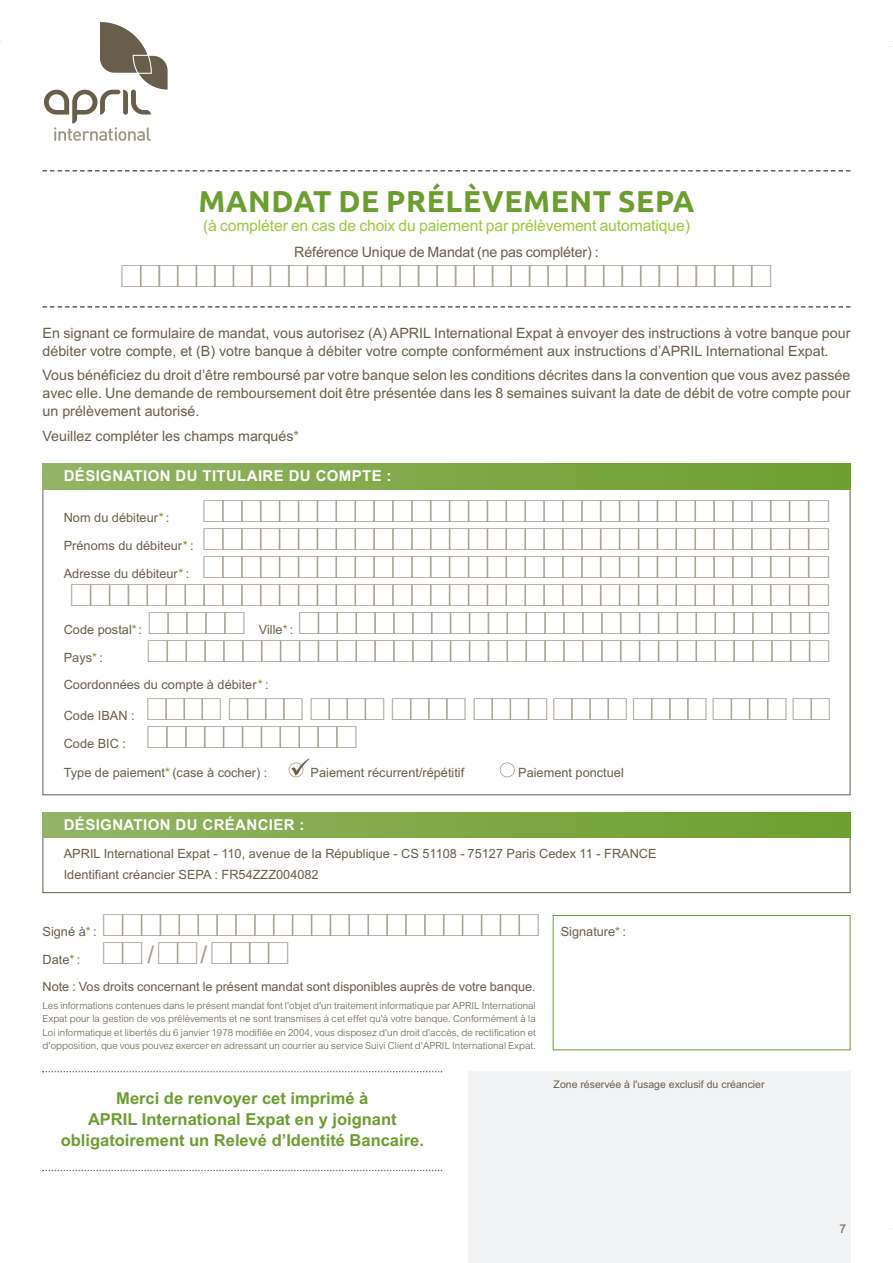
<style>
.page{position:relative;width:893px;height:1263px;background:#fff}
.page>*{position:absolute;margin:0;border:0;box-sizing:border-box;transform-origin:0 0}
.t1{font:700 30px "Ubuntu";letter-spacing:.02em;color:#6c9e2f}
.t2{font:24px "Arial";color:#a29988}
.t3{font:700 16.5px/21px "Arial";color:#6c9e2f;text-align:center}
.t4{font:15.75px "Arial";letter-spacing:-.01em;color:#99ca3b}
.t5{font:700 15px "Arial";letter-spacing:.025em;color:#fff}
.t6{font:14.25px/18px "Arial";color:#685e49}
.t7{font:12.75px/28px "Arial";color:#685e49}
.t8{font:12px "Arial";color:#685e49}
.t9{font:10.5px "Arial";color:#685e49}
.t10{font:300 9.75px/13.5px "Arial";color:#685e49;text-align:justify}
.s1{color:#6c9e2f}
</style>
<div class="page">
<div style="left:468px;top:1071px;width:382px;height:192px;background:#f2f3f4"></div>
<svg style="left:43px;top:170px;width:807px;height:2px"></svg>
<svg style="left:43px;top:306px;width:807px;height:2px"></svg>
<svg style="left:44px;top:22px;width:124px;height:119px"></svg>
<div style="left:43px;top:463px;width:807px;height:26px;background:linear-gradient(to right,#92b464,#6d9e2d)"></div>
<div style="left:289px;top:762px;width:14px;height:15px;border:2px solid #9d9684;border-radius:50%"></div>
<div style="left:500px;top:762px;width:15px;height:15px;border:2px solid #9d9684;border-radius:50%"></div>
<div style="left:43px;top:812px;width:807px;height:81px;border:1px solid #685e49"></div>
<div style="left:43px;top:812px;width:807px;height:26px;background:linear-gradient(to right,#92b464,#6d9e2d)"></div>
<svg style="left:43px;top:1071px;width:399px;height:1px"></svg>
<svg style="left:43px;top:1170px;width:399px;height:1px"></svg>
<div style="left:553px;top:915px;width:297px;height:135px;border:1px solid #6c9e2f"></div>
<svg style="left:291px;top:762px;width:13px;height:13px"></svg>
<h1 class="t1" style="left:198px;top:183px;width:498px">MANDAT DE PRÉLÈVEMENT SEPA</h1>
<p class="t4" style="left:203px;top:217px;width:488px">(à compléter en cas de choix du paiement par prélèvement automatique)</p>
<p class="t6" style="left:294px;top:243px;width:306px">Référence Unique de Mandat (ne pas compléter) :</p>
<p class="t6" style="left:43px;top:324px;width:809px">En signant ce formulaire de mandat, vous autorisez (A) APRIL International Expat à envoyer des instructions à votre banque pour débiter votre compte, et (B) votre banque à débiter votre compte conformément aux instructions d’APRIL International Expat.</p>
<p class="t6" style="left:43px;top:366px;width:809px;text-align:justify">Vous bénéficiez du droit d’être remboursé par votre banque selon les conditions décrites dans la convention que vous avez passée avec elle. Une demande de remboursement doit être présentée dans les 8 semaines suivant la date de débit de votre compte pour un prélèvement autorisé.</p>
<p class="t6" style="left:43px;top:427px;width:258px">Veuillez compléter les champs marqués<span class="s1">*</span></p>
<p class="t5" style="left:64px;top:467px;width:329px">DÉSIGNATION DU TITULAIRE DU COMPTE :</p>
<p class="t7" style="left:64px;top:504px;width:131px">Nom du débiteur<span class="s1">*</span> :<br>Prénoms du débiteur<span class="s1">*</span> :<br>Adresse du débiteur<span class="s1">*</span> :</p>
<p class="t7" style="left:64px;top:616px;width:80px">Code postal<span class="s1">*</span>:</p>
<p class="t7" style="left:259px;top:616px;width:36px">Ville<span class="s1">*</span> :</p>
<p class="t7" style="left:64px;top:645px;width:206px;line-height:26.5px">Pays<span class="s1">*</span> :<br>Coordonnées du compte à débiter<span class="s1">*</span> :</p>
<p class="t7" style="left:64px;top:701px;width:72px">Code IBAN :<br>Code BIC :</p>
<p class="t7" style="left:64px;top:759px;width:205px">Type de paiement<span class="s1">*</span> (case à cocher) :</p>
<p class="t7" style="left:311px;top:759px;width:155px">Paiement récurrent/répétitif</p>
<p class="t7" style="left:518px;top:759px;width:107px">Paiement ponctuel</p>
<p class="t5" style="left:64px;top:816px;width:242px">DÉSIGNATION DU CRÉANCIER :</p>
<p class="t7" style="left:64px;top:843px;width:594px;line-height:21px">APRIL International Expat - 110, avenue de la République - CS 51108 - 75127 Paris Cedex 11 - FRANCE<br>Identifiant créancier SEPA : FR54ZZZ004082</p>
<p class="t7" style="left:43px;top:918px;width:56px">Signé à<span class="s1">*</span> :</p>
<p class="t7" style="left:561px;top:918px;width:67px">Signature<span class="s1">*</span> :</p>
<p class="t7" style="left:43px;top:946px;width:39px">Date<span class="s1">*</span> :</p>
<h2 class="t2" style="left:147px;top:940px;width:8px">/</h2>
<h2 class="t2" style="left:201px;top:940px;width:8px">/</h2>
<p class="t7" style="left:43px;top:972px;width:495px">Note : Vos droits concernant le présent mandat sont disponibles auprès de votre banque.</p>
<p class="t10" style="left:43px;top:999px;width:495px">Les informations contenues dans le présent mandat font l'objet d'un traitement informatique par APRIL International Expat pour la gestion de vos prélèvements et ne sont transmises à cet effet qu'à votre banque. Conformément à la Loi informatique et libertés du 6 janvier 1978 modifiée en 2004, vous disposez d'un droit d'accès, de rectification et d'opposition, que vous pouvez exercer en adressant un courrier au service Suivi Client d'APRIL International Expat.</p>
<p class="t3" style="left:61px;top:1087px;width:365px">Merci de renvoyer cet imprimé à<br>APRIL International Expat en y joignant obligatoirement un Relevé d’Identité Bancaire.</p>
<p class="t9" style="left:554px;top:1078px;width:212px">Zone réservée à l'usage exclusif du créancier</p>
<p class="t8" style="left:839px;top:1222px;width:8px">7</p>
</div>
